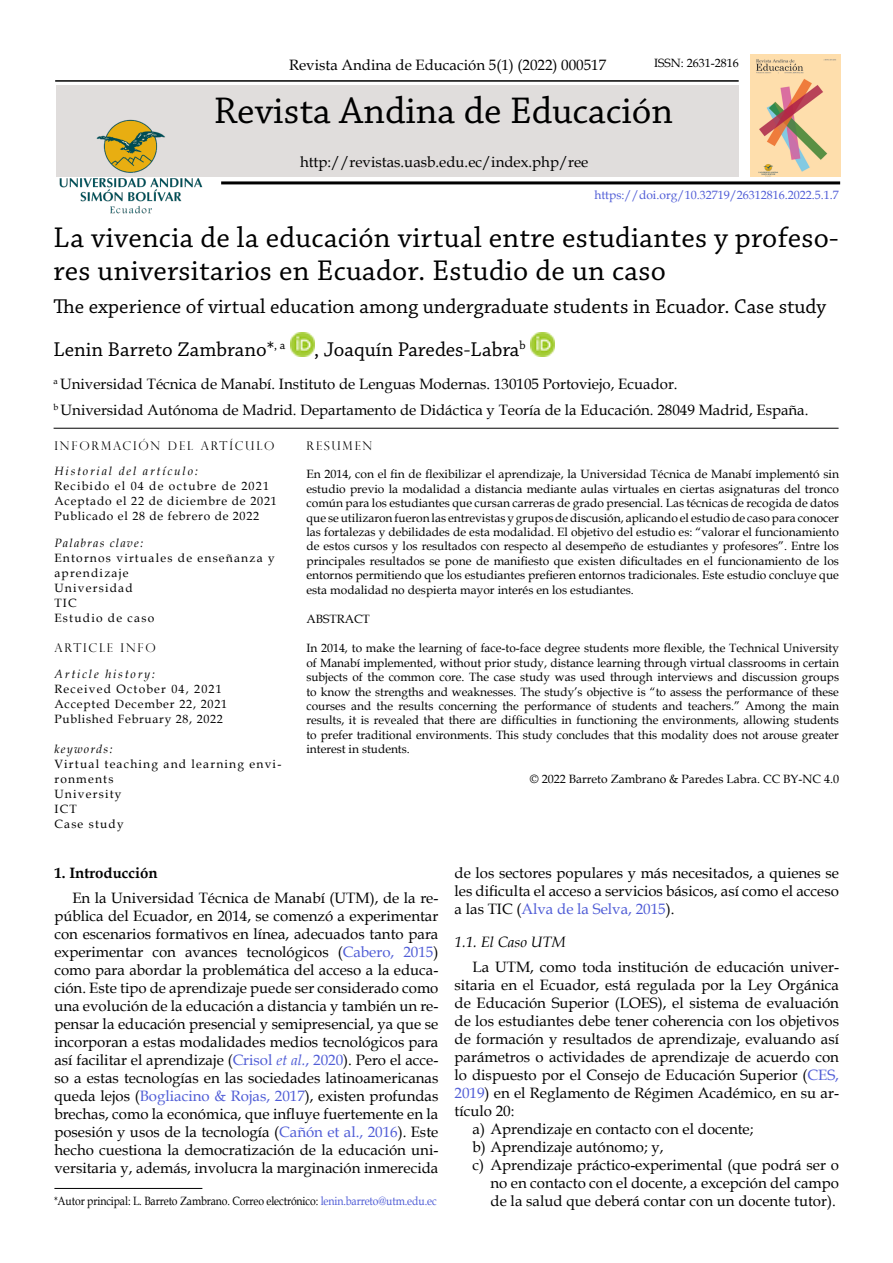
<style>
.page{position:relative;width:893px;height:1263px;background:#fff}
.page>*{position:absolute;margin:0;border:0;box-sizing:border-box;transform-origin:0 0}
.t1{font:39px "Chaparral Pro";color:#000}
.Artículo_español{font:30px/33px "Chaparral Pro";letter-spacing:.01em;color:#000}
.Artículo_inglés{font:21px "Chaparral Pro";color:#000}
.Autor_RAE{font:21px "Chaparral Pro";color:#000}
.Párrafo_RAE{font:15px/18px "Book Antiqua";color:#000;text-align:justify}
.Lista_numerada_RAE{font:15px/18px "Book Antiqua";color:#000;text-align:right}
.Información{font:15px "Book Antiqua";color:#000}
.Título_1_RAE{font:700 15px "Book Antiqua";color:#000}
.Título_2_RAE{font:italic 15px "Book Antiqua";color:#000}
.Resumen{font:12px/14.4px "Book Antiqua";letter-spacing:.06em;color:#000;text-align:justify}
.Resumen-2{font:12px/15px "Book Antiqua";letter-spacing:.1em;color:#000}
.Resumen-3{font:12px "Book Antiqua";letter-spacing:-.01em;color:#000;scale:.87 1}
.Resumen-4{font:12px "Book Antiqua";color:#000}
.t2{font:12px "Book Antiqua";color:#4f5cd6}
.t3{font:300 12px "Perpetua Titling";letter-spacing:.15em;color:#000}
.t4{font:italic 12px "Book Antiqua";letter-spacing:.15em;color:#000}
.t5{font:italic 12px "Book Antiqua";letter-spacing:.1em;color:#000}
.s1{color:#4f5cd6}
.s2{font-style:italic;color:#4f5cd6}
.s3{font-family:"Chaparral Pro"}
</style>
<div class="page">
<hr style="left:54px;top:1188px;width:148px;height:1px;background:#000">
<div style="left:56px;top:85px;width:683px;height:92px;background:#e0dddc"></div>
<img style="left:59px;top:119px;width:144px;height:95px">
<hr style="left:221px;top:181px;width:619px;height:3px;background:#000">
<hr style="left:55px;top:80px;width:684px;height:2px;background:#000">
<img style="left:290px;top:332px;width:24px;height:24px">
<img style="left:530px;top:332px;width:24px;height:24px">
<hr style="left:54px;top:428px;width:785px;height:1px;background:#000">
<img style="left:750px;top:54px;width:90px;height:123px">
<p class="Párrafo_RAE" style="left:289px;top:55px;width:319px">Revista Andina de Educación 5(1) (2022) 000517</p>
<p class="Resumen-4" style="left:654px;top:54px;width:86px">ISSN: 2631-2816</p>
<p class="t1" style="left:214px;top:89px;width:461px">Revista Andina de Educación</p>
<p class="Párrafo_RAE" style="left:300px;top:152px;width:290px">http://revistas.uasb.edu.ec/index.php/ree</p>
<p class="t2" style="left:594px;top:187px;width:246px">https://doi.org/10.32719/26312816.2022.5.1.7</p>
<p class="Artículo_español" style="left:54px;top:222px;width:786px">La vivencia de la educación virtual entre estudiantes y profeso&shy;res universitarios en Ecuador. Estudio de un caso</p>
<p class="Artículo_inglés" style="left:54px;top:295px;width:774px">The experience of virtual education among undergraduate students in Ecuador. Case study</p>
<p class="Autor_RAE" style="left:54px;top:338px;width:233px">Lenin Barreto Zambrano*<sup>,</sup> <sup>a</sup></p>
<p class="Autor_RAE" style="left:314px;top:338px;width:213px">, Joaquín Paredes-Labra<sup>b</sup></p>
<p class="Información" style="left:54px;top:374px;width:626px"><sup>a</sup> Universidad Técnica de Manabí. Instituto de Lenguas Modernas. 130105 Portoviejo, Ecuador.</p>
<p class="Información" style="left:54px;top:399px;width:756px"><sup>b</sup> Universidad Autónoma de Madrid. Departamento de Didáctica y Teoría de la Educación. 28049 Madrid, España.</p>
<p class="t3" style="left:54px;top:438px;width:221px">INFORMACIÓN DEL ARTÍCULO</p>
<p class="t4" style="left:54px;top:463px;width:145px">Historial del artículo:</p>
<p class="Resumen-2" style="left:54px;top:478px;width:216px">Recibido el 04 de octubre de 2021</p>
<p class="Resumen" style="left:54px;top:494px;width:224px">Aceptado el 22 de diciembre de 2021</p>
<p class="Resumen" style="left:54px;top:509px;width:206px">Publicado el 28 de febrero de 2022</p>
<p class="t5" style="left:54px;top:535px;width:90px">Palabras clave:</p>
<p class="Resumen-2" style="left:54px;top:550px;width:222px">Entornos virtuales de enseñanza y aprendizaje</p>
<p class="Resumen-2" style="left:54px;top:580px;width:80px">Universidad</p>
<p class="Resumen" style="left:54px;top:596px;width:24px">TIC</p>
<p class="Resumen-2" style="left:54px;top:610px;width:101px">Estudio de caso</p>
<p class="t3" style="left:54px;top:640px;width:103px">ARTICLE INFO</p>
<p class="t4" style="left:54px;top:665px;width:102px">Article history:</p>
<p class="Resumen-2" style="left:54px;top:681px;width:169px">Received October 04, 2021</p>
<p class="Resumen" style="left:54px;top:696px;width:174px">Accepted December 22, 2021</p>
<p class="Resumen" style="left:54px;top:711px;width:170px">Published February 28, 2022</p>
<p class="t5" style="left:54px;top:740px;width:59px">keywords:</p>
<p class="Resumen-2" style="left:54px;top:756px;width:228px">Virtual teaching and learning envi&shy;ronments</p>
<p class="Resumen-2" style="left:54px;top:786px;width:69px">University</p>
<p class="Resumen" style="left:54px;top:801px;width:24px">ICT</p>
<p class="Resumen-2" style="left:54px;top:816px;width:71px">Case study</p>
<p class="t3" style="left:306px;top:438px;width:67px">RESUMEN</p>
<p class="Resumen" style="left:306px;top:467px;width:534px">En 2014, con el fin de flexibilizar el aprendizaje, la Universidad Técnica de Manabí implementó sin estudio previo la modalidad a distancia mediante aulas virtuales en ciertas asignaturas del tronco común para los estudiantes que cursan carreras de grado presencial. Las técnicas de recogida de datos que se utilizaron fueron las entrevistas y grupos de discusión, aplicando el estudio de caso para conocer las fortalezas y debilidades de esta modalidad. El objetivo del estudio es: “valorar el funcionamiento de estos cursos y los resultados con respecto al desempeño de estudiantes y profesores”. Entre los principales resultados se pone de manifiesto que existen dificultades en el funcionamiento de los entornos permitiendo que los estudiantes prefieren entornos tradicionales. Este estudio concluye que esta modalidad no despierta mayor interés en los estudiantes.</p>
<p class="Resumen-4" style="left:306px;top:611px;width:65px">ABSTRACT</p>
<p class="Resumen" style="left:306px;top:641px;width:534px">In 2014, to make the learning of face-to-face degree students more flexible, the Technical University of Manabí implemented, without prior study, distance learning through virtual classrooms in certain subjects of the common core. The case study was used through interviews and discussion groups to know the strengths and weaknesses. The study’s objective is “to assess the performance of these courses and the results concerning the performance of students and teachers.” Among the main results, it is revealed that there are difficulties in functioning the environments, allowing students to prefer traditional environments. This study concludes that this modality does not arouse greater interest in students.</p>
<p class="Resumen-4" style="left:530px;top:770px;width:311px">© 2022 Barreto Zambrano &amp; Paredes Labra. CC BY-NC 4.0</p>
<p class="Título_1_RAE" style="left:54px;top:862px;width:105px">1. Introducción</p>
<p class="Párrafo_RAE" style="left:54px;top:889px;width:386px;text-indent:18px">En la Universidad Técnica de Manabí (UTM), de la re&shy;pública del Ecuador, en 2014, se comenzó a experimentar con escenarios formativos en línea, adecuados tanto para experimentar con avances tecnológicos (<span class="s1">Cabero, 2015</span>) como para abordar la problemática del acceso a la educa&shy;ción. Este tipo de aprendizaje puede ser considerado como una evolución de la educación a distancia y también un re&shy;pensar la educación presencial y semipresencial, ya que se incorporan a estas modalidades medios tecnológicos para así facilitar el aprendizaje (<span class="s1">Crisol</span> <span class="s2">et al.</span><span class="s1">, 2020</span>). Pero el acce&shy;so a estas tecnologías en las sociedades latinoamericanas queda lejos (<span class="s1">Bogliacino &amp; Rojas, 2017</span>), existen profundas brechas, como la económica, que influye fuertemente en la posesión y usos de la tecnología (<span class="s1">Cañón et al., 2016</span>). Este hecho cuestiona la democratización de la educación uni&shy;versitaria y, además, involucra la marginación inmerecida</p>
<p class="Párrafo_RAE" style="left:455px;top:863px;width:386px">de los sectores populares y más necesitados, a quienes se les dificulta el acceso a servicios básicos, así como el acceso a las TIC (<span class="s1">Alva de la Selva, 2015</span>).</p>
<p class="Título_2_RAE" style="left:455px;top:931px;width:113px">1.1. El Caso UTM</p>
<p class="Párrafo_RAE" style="left:455px;top:958px;width:386px;text-indent:18px">La UTM, como toda institución de educación univer&shy;sitaria en el Ecuador, está regulada por la Ley Orgánica de Educación Superior (LOES), el sistema de evaluación de los estudiantes debe tener coherencia con los objetivos de formación y resultados de aprendizaje, evaluando así parámetros o actividades de aprendizaje de acuerdo con lo dispuesto por el Consejo de Educación Superior (<span class="s1">CES, 2019</span>) en el Reglamento de Régimen Académico, en su ar&shy;tículo 20:</p>
<p class="Lista_numerada_RAE" style="left:473px;top:1120px;width:283px">a) Aprendizaje en contacto con el docente;</p>
<p class="Lista_numerada_RAE" style="left:473px;top:1138px;width:193px">b) Aprendizaje autónomo; y,</p>
<p class="Lista_numerada_RAE" style="left:473px;top:1156px;width:368px">c) Aprendizaje práctico-experimental (que podrá ser o no en contacto con el docente, a excepción del campo</p>
<p class="Resumen-3" style="left:54px;top:1192px;width:441px"><span class="s3">*</span>Autor principal: L. Barreto Zambrano. Correo electrónico: <span class="s1">lenin.barreto@utm.edu.ec</span></p>
<p class="Lista_numerada_RAE" style="left:491px;top:1192px;width:347px">de la salud que deberá contar con un docente tutor).</p>
</div>
